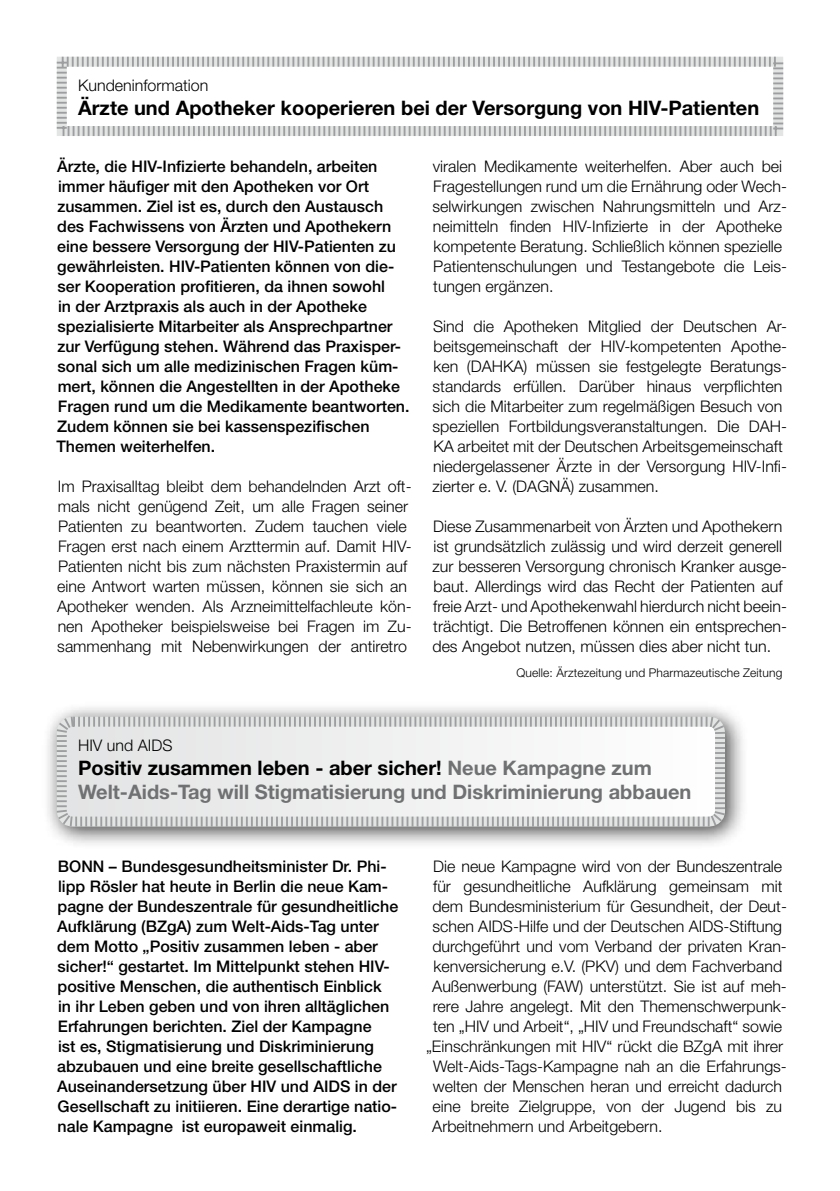
<style>
.page{position:relative;width:840px;height:1191px;background:#fff}
.page>*{position:absolute;margin:0;border:0;box-sizing:border-box;transform-origin:0 0}
.t1{font:700 20px/24px "Helvetica Neue";color:#707172}
.t2{font:700 20px "Helvetica Neue";color:#000}
.t3{font:300 16px/20px "Helvetica Neue";color:#000}
.t4{font:500 16px/20px "Helvetica Neue";color:#000}
.t5{font:300 12px "Helvetica Neue";letter-spacing:.01em;color:#000}
.s1{color:#000}
</style>
<div class="page">
<div style="left:41px;top:701px;width:706px;height:148px;background:#000;opacity:.75"></div>
<svg style="left:55px;top:714px;width:671px;height:114px"></svg>
<svg style="left:56px;top:56px;width:728px;height:80px"></svg>
<p class="t3" style="left:78px;top:75px;width:132px">Kundeninformation</p>
<p class="t2" style="left:78px;top:95px;width:682px">Ärzte und Apotheker kooperieren bei der Versorgung von HIV-Patienten</p>
<p class="t4" style="left:56px;top:156px;width:354px">Ärzte, die HIV-Infizierte behandeln, arbeiten immer häufiger mit den Apotheken vor Ort zusammen. Ziel ist es, durch den Austausch des Fachwissens von Ärzten und Apothekern eine bessere Versorgung der HIV-Patienten zu gewährleisten. HIV-Patienten können von die&shy;ser Kooperation profitieren, da ihnen sowohl<br>in der Arztpraxis als auch in der Apotheke spezialisierte Mitarbeiter als Ansprechpartner zur Verfügung stehen. Während das Praxisper&shy;sonal sich um alle medizinischen Fragen küm&shy;mert, können die Angestellten in der Apotheke Fragen rund um die Medikamente beantworten.<br>Zudem können sie bei kassenspezifischen Themen weiterhelfen.</p>
<p class="t3" style="left:57px;top:476px;width:356px">Im Praxisalltag bleibt dem behandelnden Arzt oft&shy;mals nicht genügend Zeit, um alle Fragen seiner Patienten zu beantworten. Zudem tauchen viele Fragen erst nach einem Arzttermin auf. Damit HIV-Patienten nicht bis zum nächsten Praxistermin auf eine Antwort warten müssen, können sie sich an Apotheker wenden. Als Arzneimittelfachleute kön&shy;nen Apotheker beispielsweise bei Fragen im Zu&shy;sammenhang mit Nebenwirkungen der antiretro</p>
<p class="t3" style="left:432px;top:156px;width:355px">viralen Medikamente weiterhelfen. Aber auch bei Fragestellungen rund um die Ernährung oder Wech&shy;selwirkungen zwischen Nahrungsmitteln und Arz&shy;neimitteln finden HIV-Infizierte in der Apotheke kompetente Beratung. Schließlich können spezielle Patientenschulungen und Testangebote die Leis&shy;tungen ergänzen.</p>
<p class="t3" style="left:432px;top:316px;width:356px">Sind die Apotheken Mitglied der Deutschen Ar&shy;beitsgemeinschaft der HIV-kompetenten Apothe&shy;ken (DAHKA) müssen sie festgelegte Beratungs&shy;standards erfüllen. Darüber hinaus verpflichten sich die Mitarbeiter zum regelmäßigen Besuch von speziellen Fortbildungsveranstaltungen. Die DAH-KA arbeitet mit der Deutschen Arbeitsgemeinschaft niedergelassener Ärzte in der Versorgung HIV-Infi&shy;zierter e. V. (DAGNÄ) zusammen.</p>
<p class="t3" style="left:432px;top:516px;width:356px">Diese Zusammenarbeit von Ärzten und Apothekern ist grundsätzlich zulässig und wird derzeit generell zur besseren Versorgung chronisch Kranker ausge&shy;baut. Allerdings wird das Recht der Patienten auf freie Arzt- und Apothekenwahl hierdurch nicht beein&shy;trächtigt. Die Betroffenen können ein entsprechen&shy;des Angebot nutzen, müssen dies aber nicht tun.</p>
<p class="t5" style="left:516px;top:665px;width:267px">Quelle: Ärztezeitung und Pharmazeutische Zeitung</p>
<p class="t3" style="left:78px;top:734px;width:96px">HIV und AIDS</p>
<p class="t1" style="left:78px;top:755px;width:614px"><span class="s1">Positiv zusammen leben - aber sicher!</span> Neue Kampagne zum<br>Welt-Aids-Tag will Stigmatisierung und Diskriminierung abbauen</p>
<p class="t4" style="left:57px;top:856px;width:342px">Bonn – Bundesgesundheitsminister Dr. Phi&shy;lipp Rösler hat heute in Berlin die neue Kam&shy;pagne der Bundeszentrale für gesundheitliche Aufklärung (BZgA) zum Welt-Aids-Tag unter dem Motto „Positiv zusammen leben - aber sicher!“ gestartet. Im Mittelpunkt stehen HIV&shy;positive Menschen, die authentisch Einblick<br>in ihr Leben geben und von ihren alltäglichen Erfahrungen berichten. Ziel der Kampagne<br>ist es, Stigmatisierung und Diskriminierung abzubauen und eine breite gesellschaftliche Auseinandersetzung über HIV und AIDS in der Gesellschaft zu initiieren. Eine derartige natio&shy;nale Kampagne ist europaweit einmalig.</p>
<p class="t3" style="left:433px;top:856px;width:350px">Die neue Kampagne wird von der Bundeszentrale</p>
<p class="t3" style="left:433px;top:876px;width:351px">für gesundheitliche Aufklärung gemeinsam mit</p>
<p class="t3" style="left:432px;top:896px;width:356px">dem Bundesministerium für Gesundheit, der Deut-</p>
<p class="t3" style="left:432px;top:916px;width:351px">schen AIDS-Hilfe und der Deutschen AIDS-Stiftung</p>
<p class="t3" style="left:432px;top:936px;width:356px">durchgeführt und vom Verband der privaten Kran-</p>
<p class="t3" style="left:433px;top:956px;width:350px">kenversicherung e.V. (PKV) und dem Fachverband</p>
<p class="t3" style="left:432px;top:976px;width:356px">Außenwerbung (FAW) unterstützt. Sie ist auf meh-</p>
<p class="t3" style="left:432px;top:996px;width:355px">rere Jahre angelegt. Mit den Themenschwerpunk-</p>
<p class="t3" style="left:433px;top:1016px;width:350px">ten „HIV und Arbeit“, „HIV und Freundschaft“ sowie</p>
<p class="t3" style="left:426px;top:1036px;width:358px">„Einschränkungen mit HIV“ rückt die BZgA mit ihrer</p>
<p class="t3" style="left:433px;top:1056px;width:355px">Welt-Aids-Tags-Kampagne nah an die Erfahrungs-</p>
<p class="t3" style="left:432px;top:1076px;width:350px">welten der Menschen heran und erreicht dadurch</p>
<p class="t3" style="left:432px;top:1096px;width:351px">eine breite Zielgruppe, von der Jugend bis zu</p>
<p class="t3" style="left:432px;top:1116px;width:231px">Arbeitnehmern und Arbeitgebern.</p>
</div>
